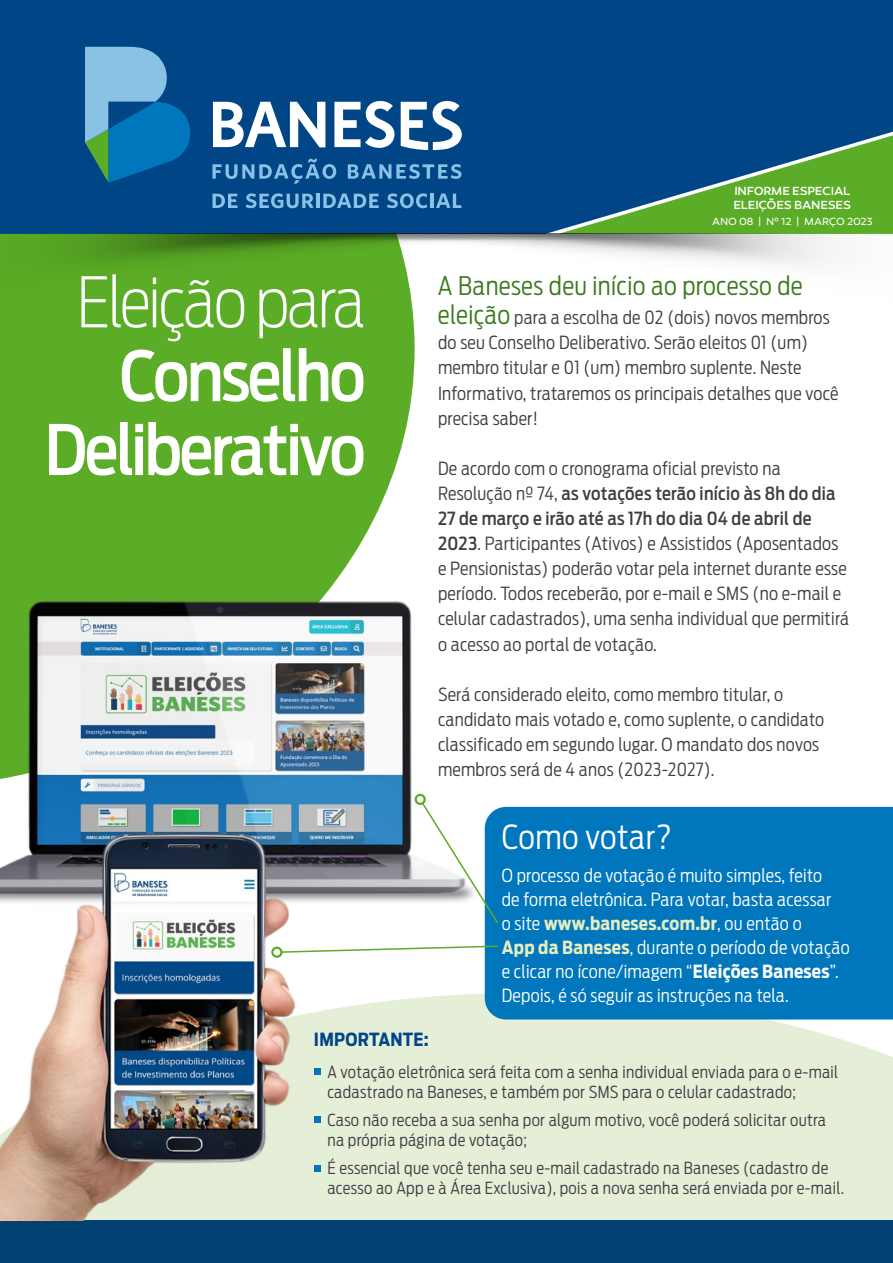
<style>
.page{position:relative;width:893px;height:1263px;background:#fff}
.page>*{position:absolute;margin:0;border:0;box-sizing:border-box;transform-origin:0 0}
.t1{font:500 69px/73.8px "Antenna Cond";letter-spacing:-.035em;color:#fff;text-align:right}
.t2{font:200 69px "Antenna Cond";letter-spacing:-.035em;color:#fff}
.t3{font:300 33px "Antenna Cond";letter-spacing:.015em;color:#fff}
.t4{font:300 25.5px "Antenna Cond";letter-spacing:.015em;color:#3c7a1f}
.t5{font:300 18px/25px "Antenna Cond";letter-spacing:.015em;color:#3e3d40}
.t6{font:300 18px/24px "Antenna Cond";letter-spacing:.015em;color:#fff}
.t7{font:700 18px "Antenna Cond";letter-spacing:.015em;color:#004687}
.t8{font:300 16.5px/19.8px "Antenna Cond";letter-spacing:.02em;color:#3e3d40}
.t9{font:500 12px/13.5px "Canaro";letter-spacing:-.02em;color:#fff}
.t10{font:10.5px "Canaro";letter-spacing:-.015em;color:#fff}
.s1{font-size:25.5px;color:#3c7a1f}
.s2{font-weight:500}
.s3{font-weight:700;color:#e6edc1}
.s4{font-weight:700}
</style>
<div class="page">
<div style="left:0;top:366px;width:415px;height:161px;background:#5bac26"></div>
<div style="left:0;top:0;width:893px;height:234px;background:#004687"></div>
<svg style="left:558px;top:135px;width:335px;height:99px;background:#367f5b"></svg>
<svg style="left:85px;top:47px;width:105px;height:136px;background:#3485b5"></svg>
<svg style="left:212px;top:159px;width:124px;height:25px;background:#2466a0"></svg>
<svg style="left:348px;top:164px;width:113px;height:15px;background:#3d7cb0"></svg>
<svg style="left:212px;top:194px;width:25px;height:14px"></svg>
<svg style="left:246px;top:193px;width:68px;height:15px"></svg>
<hr style="left:316px;top:194px;width:4px;height:14px;background:#8ac2e6">
<svg style="left:323px;top:194px;width:56px;height:14px"></svg>
<svg style="left:387px;top:193px;width:40px;height:15px"></svg>
<hr style="left:430px;top:194px;width:4px;height:14px;background:#8ac2e6">
<svg style="left:436px;top:194px;width:26px;height:14px"></svg>
<svg style="left:213px;top:102px;width:112px;height:45px"></svg>
<svg style="left:401px;top:101px;width:61px;height:49px"></svg>
<svg style="left:334px;top:101px;width:61px;height:47px"></svg>
<img style="left:0;top:234px;width:834px;height:132px">
<img style="left:0;top:527px;width:567px;height:450px">
<svg style="left:0;top:993px;width:893px;height:270px;background:#a8c0bd"></svg>
<div style="left:485px;top:807px;width:408px;height:212px;background:#0077bc"></div>
<img style="left:0;top:801px;width:380px;height:419px">
<div style="left:314px;top:1068px;width:6px;height:7px;background:#0077bc"></div>
<svg style="left:314px;top:1117px;width:6px;height:6px"></svg>
<svg style="left:314px;top:1165px;width:6px;height:6px"></svg>
<svg style="left:420px;top:801px;width:80px;height:124px"></svg>
<div style="left:415px;top:794px;width:11px;height:11px;border:2px solid #5bac26;border-radius:50%"></div>
<svg style="left:280px;top:945px;width:220px;height:9px"></svg>
<div style="left:271px;top:946px;width:12px;height:12px;border:2px solid #5bac26;border-radius:50%"></div>
<h1 class="t2" style="left:77px;top:261px;width:291px">Eleição para</h1>
<h1 class="t1" style="left:45px;top:339px;width:322px">Conselho<br>Deliberativo</h1>
<p class="t9" style="left:733px;top:184px;width:119px">INFORME ESPECIAL<br>ELEIÇÕES BANESES</p>
<p class="t10" style="left:712px;top:216px;width:162px">ANO 08 | Nº 12 | MARÇO 2023</p>
<h3 class="t4" style="left:438px;top:270px;width:366px">A Baneses deu início ao processo de</h3>
<p class="t5" style="left:438px;top:305px;width:402px"><span class="s1">eleição</span> para a escolha de 02 (dois) novos membros do seu Conselho Deliberativo. Serão eleitos 01 (um) membro titular e 01 (um) membro suplente. Neste Informativo, trataremos os principais detalhes que você precisa saber!</p>
<p class="t5" style="left:438px;top:456px;width:412px">De acordo com o cronograma oficial previsto na Resolução nº 74, <span class="s2">as votações terão início às 8h do dia 27 de março e irão até as 17h do dia 04 de abril de 2023</span>. Participantes (Ativos) e Assistidos (Aposentados e Pensionistas) poderão votar pela internet durante esse período. Todos receberão, por e-mail e SMS (no e-mail e celular cadastrados), uma senha individual que permitirá o acesso ao portal de votação.</p>
<p class="t5" style="left:438px;top:682px;width:388px">Será considerado eleito, como membro titular, o candidato mais votado e, como suplente, o candidato classificado em segundo lugar. O mandato dos novos membros será de 4 anos (2023-2027).</p>
<h2 class="t3" style="left:502px;top:817px;width:172px">Como votar?</h2>
<p class="t6" style="left:502px;top:863px;width:349px">O processo de votação é muito simples, feito<br>de forma eletrônica. Para votar, basta acessar<br>o site <span class="s3">www.baneses.com.br</span>, ou então o<br><span class="s3">App da Baneses</span>, durante o período de votação e clicar no ícone/imagem “<span class="s4">Eleições Baneses</span>”.<br>Depois, é só seguir as instruções na tela.</p>
<p class="t7" style="left:314px;top:1028px;width:116px">IMPORTANTE:</p>
<p class="t8" style="left:327px;top:1062px;width:512px">A votação eletrônica será feita com a senha individual enviada para o e-mail cadastrado na Baneses, e também por SMS para o celular cadastrado;</p>
<p class="t8" style="left:327px;top:1110px;width:500px">Caso não receba a sua senha por algum motivo, você poderá solicitar outra na própria página de votação;</p>
<p class="t8" style="left:327px;top:1158px;width:518px">É essencial que você tenha seu e-mail cadastrado na Baneses (cadastro de acesso ao App e à Área Exclusiva), pois a nova senha será enviada por e-mail.</p>
</div>
